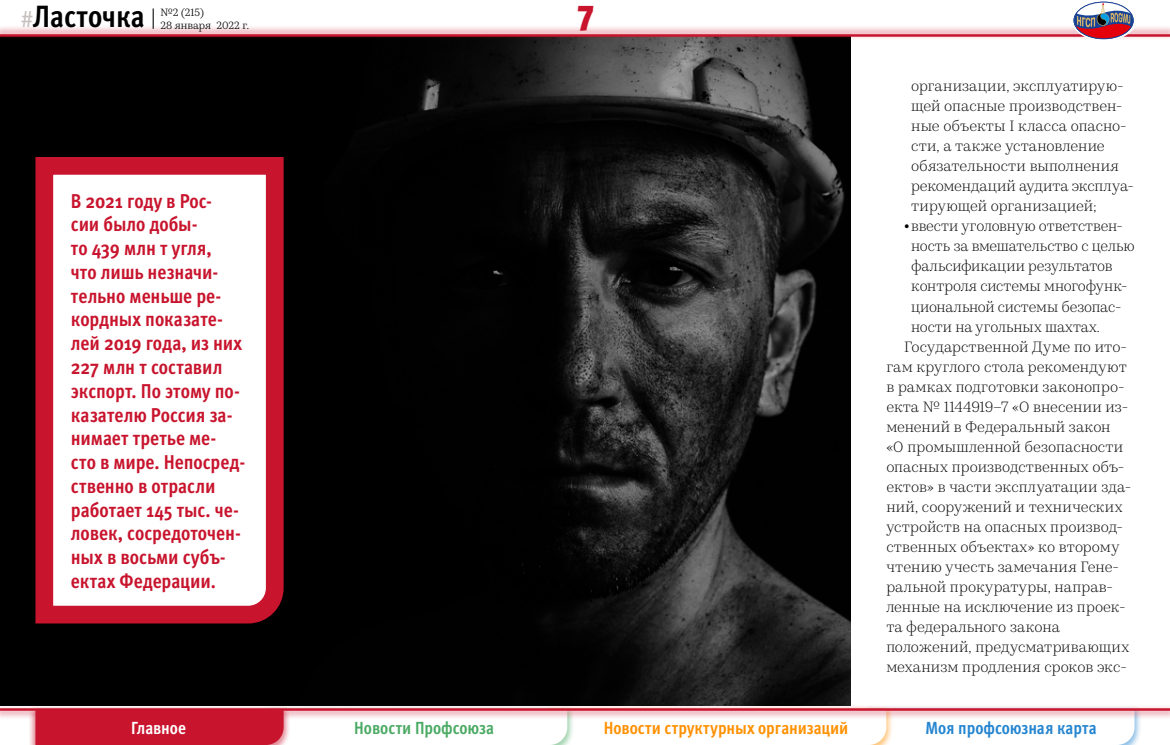
<style>
.page{position:relative;width:1170px;height:745px;background:#fff}
.page>*{position:absolute;margin:0;border:0;box-sizing:border-box;transform-origin:0 0}
.t1{font:900 condensed 36.25px "Meta Pro";color:#c8142d}
.t2{font:700 condensed 30.75px "Meta Pro";color:#000}
._2_0_Lid{font:700 condensed 20px/23.8px "Meta Pro";color:#c8142d}
.t3{font:700 condensed 17.5px "Meta Pro";color:#ff9000}
.t4{font:700 condensed 17.5px "Meta Pro";letter-spacing:-.005em;color:#2585d0}
.t5{font:700 condensed 17.5px "Meta Pro";color:#4baa64}
.t6{font:700 condensed 17.5px "Meta Pro";letter-spacing:-.005em;color:#fff}
._0_0_BODY{font:300 15px/20px "Kazimir Text";color:#000}
.t7{font:10.62px/12.5px "Kazimir Text";color:#000}
.s1{font-weight:400;font-stretch:normal;font-size:22.5px;color:#c6c0be}
.s2{font-weight:900}
</style>
<div class="page">
<img style="left:0;top:40px;width:850px;height:663px">
<svg style="left:27px;top:148px;width:265px;height:484px"></svg>
<svg style="left:35px;top:719px;width:1099px;height:25px"></svg>
<div style="left:0;top:24px;width:1169px;height:16px;background:#c8142d;opacity:.3"></div>
<hr style="left:0;top:34px;width:1169px;height:3px;background:#c8142d">
<div style="left:0;top:703px;width:1169px;height:16px;background:#c8142d;opacity:.3"></div>
<hr style="left:0;top:707px;width:1169px;height:3px;background:#c8142d">
<svg style="left:153px;top:8px;width:1px;height:21px"></svg>
<svg style="left:1072px;top:2px;width:63px;height:38px"></svg>
<div style="left:1072px;top:0;width:63px;height:41px;border:1px solid #fff;border-radius:50%"></div>
<h2 class="t2" style="left:21px;top:-7px;width:125px"><span class="s1">#</span>Ласточка</h2>
<p class="t7" style="left:160px;top:6px;width:90px">№2 (215)<br>28 января 2022 г.</p>
<h1 class="t1" style="left:577px;top:-12px;width:18px">7</h1>
<p class="_2_0_Lid" style="left:71px;top:187px;width:176px">В 2021 году в Рос&shy;сии было добы-<br>то 439 млн т угля,<br>что лишь незначи&shy;тельно меньше ре&shy;кордных показате&shy;лей 2019 года, из них<br>227 млн т составил экспорт. По этому по&shy;казателю Россия за&shy;нимает третье ме&shy;сто в мире. Непосред&shy;ственно в отрасли работает 145 тыc. че&shy;ловек, сосредоточен&shy;ных в восьми субъ&shy;ектах Федерации.</p>
<p class="_0_0_BODY" style="left:911px;top:75px;width:222px">организации, эксплуатирую&shy;щей опасные производствен&shy;ные объекты I класса опасно&shy;сти, а также установление обязательности выполнения рекомендаций аудита эксплуа&shy;тирующей организацией;</p>
<p class="_0_0_BODY" style="left:911px;top:215px;width:225px;text-indent:-7px"><span class="s2">•</span>ввести уголовную ответствен&shy;ность за вмешательство с целью фальсификации результатов контроля системы многофунк&shy;циональной системы безопас&shy;ности на угольных шахтах.</p>
<p class="_0_0_BODY" style="left:886px;top:335px;width:246px;text-indent:18px">Государственной Думе по ито&shy;гам круглого стола рекомендуют в рамках подготовки законопро&shy;екта № 1144919–7 «О внесении из&shy;менений в Федеральный закон «О промышленной безопасности опасных производственных объ&shy;ектов» в части эксплуатации зда&shy;ний, сооружений и технических устройств на опасных производ&shy;ственных объектах» ко второму чтению учесть замечания Гене&shy;ральной прокуратуры, направ&shy;ленные на исключение из проек&shy;та федерального закона положений, предусматривающих механизм продления сроков экс-</p>
<p class="t6" style="left:131px;top:713px;width:56px">Главное</p>
<p class="t5" style="left:354px;top:713px;width:141px">Новости Профсоюза</p>
<p class="t3" style="left:603px;top:713px;width:246px">Новости структурных организаций</p>
<p class="t4" style="left:925px;top:713px;width:173px">Моя профсоюзная карта</p>
</div>
